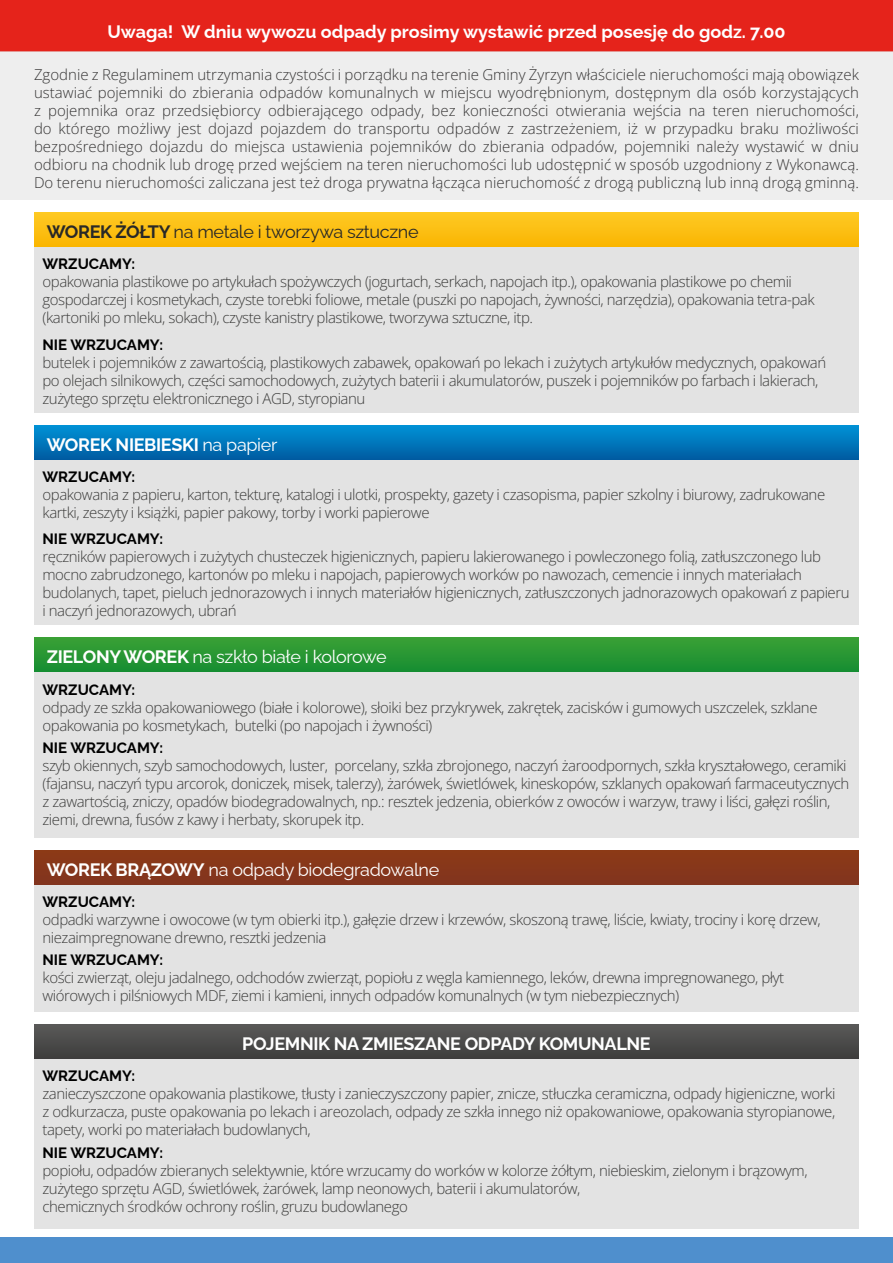
<style>
.page{position:relative;width:893px;height:1263px;background:#fff}
.page>*{position:absolute;margin:0;border:0;box-sizing:border-box;transform-origin:0 0}
.t1{font:700 18px "Raleway";letter-spacing:-.015em;color:#fff}
.t2{font:18px "Raleway";letter-spacing:-.02em;color:#fff}
.t3{font:18px "Raleway";letter-spacing:-.02em;color:#282827}
.t4{font:300 15px/18px "Open Sans";letter-spacing:-.03em;color:#3c3c3b}
.t5{font:300 15px/18px "Open Sans";color:#373636;text-align:justify}
.t6{font:700 15px "Raleway";color:#000}
.s1{font-weight:700}
.s2{font-weight:400}
</style>
<div class="page">
<div style="left:0;top:0;width:893px;height:51px;background:#e5231b"></div>
<div style="left:0;top:51px;width:893px;height:149px;background:#eee"></div>
<div style="left:34px;top:247px;width:825px;height:165px;background:#e3e3e3"></div>
<div style="left:34px;top:459px;width:825px;height:166px;background:#e3e3e3"></div>
<div style="left:34px;top:672px;width:825px;height:166px;background:#e3e3e3"></div>
<div style="left:34px;top:884px;width:825px;height:128px;background:#e3e3e3"></div>
<div style="left:34px;top:1059px;width:825px;height:170px;background:#e3e3e3"></div>
<div style="left:34px;top:213px;width:825px;height:34px;background:linear-gradient(to bottom,#fec924,#fab603)"></div>
<div style="left:34px;top:425px;width:825px;height:34px;background:linear-gradient(to bottom,#0093d7,#005ea4)"></div>
<div style="left:34px;top:638px;width:825px;height:34px;background:linear-gradient(to bottom,#3aa035,#178e32)"></div>
<div style="left:34px;top:850px;width:825px;height:34px;background:#87371a"></div>
<div style="left:34px;top:1025px;width:825px;height:34px;background:linear-gradient(to right,#4b4a4a,#4b4a4a)"></div>
<div style="left:0;top:1237px;width:893px;height:26px;background:#4f8fcd"></div>
<p class="t1" style="left:107px;top:18px;width:679px">Uwaga! W dniu wywozu odpady prosimy wystawić przed posesję do godz. 7.00</p>
<p class="t5" style="left:34px;top:65px;width:826px">Zgodnie z Regulaminem utrzymania czystości i porządku na terenie Gminy Żyrzyn właściciele nieruchomości mają obowiązek ustawiać pojemniki do zbierania odpadów komunalnych w miejscu wyodrębnionym, dostępnym dla osób korzystających z pojemnika oraz przedsiębiorcy odbierającego odpady, bez konieczności otwierania wejścia na teren nieruchomości, do którego możliwy jest dojazd pojazdem do transportu odpadów z zastrzeżeniem, iż w przypadku braku możliwości bezpośredniego dojazdu do miejsca ustawienia pojemników do zbierania odpadów, pojemniki należy wystawić w dniu odbioru na chodnik lub drogę przed wejściem na teren nieruchomości lub udostępnić w sposób uzgodniony z Wykonawcą.<br>Do terenu nieruchomości zaliczana jest też droga prywatna łącząca nieruchomość z drogą publiczną lub inną drogą gminną.</p>
<p class="t3" style="left:47px;top:217px;width:373px"><span class="s1">WOREK ŻÓŁTY</span> na metale i tworzywa sztuczne</p>
<p class="t6" style="left:43px;top:252px;width:94px">WRZUCAMY:</p>
<p class="t4" style="left:43px;top:272px;width:774px">opakowania plastikowe po artykułach spożywczych (jogurtach, serkach, napojach itp.), opakowania plastikowe po chemii gospodarczej i kosmetykach, czyste torebki foliowe, metale (puszki po napojach, żywności, narzędzia), opakowania tetra-pak (kartoniki po mleku, sokach), czyste kanistry plastikowe, tworzywa sztuczne, itp.</p>
<p class="t6" style="left:43px;top:332px;width:122px">NIE WRZUCAMY:</p>
<p class="t4" style="left:43px;top:353px;width:785px">butelek i pojemników z zawartością, plastikowych zabawek, opakowań po lekach i zużytych artykułów medycznych, opakowań po olejach silnikowych, części samochodowych, zużytych baterii i akumulatorów, puszek i pojemników po farbach i lakierach, zużytego sprzętu elektronicznego i AGD, styropianu</p>
<p class="t1" style="left:47px;top:430px;width:232px">WOREK NIEBIESKI <span class="s2">na papier</span></p>
<p class="t6" style="left:43px;top:465px;width:94px">WRZUCAMY:</p>
<p class="t4" style="left:43px;top:485px;width:784px">opakowania z papieru, karton, tekturę, katalogi i ulotki, prospekty, gazety i czasopisma, papier szkolny i biurowy, zadrukowane kartki, zeszyty i książki, papier pakowy, torby i worki papierowe</p>
<p class="t6" style="left:43px;top:527px;width:122px">NIE WRZUCAMY:</p>
<p class="t4" style="left:43px;top:548px;width:809px">ręczników papierowych i zużytych chusteczek higienicznych, papieru lakierowanego i powleczonego folią, zatłuszczonego lub mocno zabrudzonego, kartonów po mleku i napojach, papierowych worków po nawozach, cemencie i innych materiałach budolanych, tapet, pieluch jednorazowych i innych materiałów higienicznych, zatłuszczonych jadnorazowych opakowań z papieru i naczyń jednorazowych, ubrań</p>
<p class="t2" style="left:47px;top:643px;width:342px"><span class="s1">ZIELONY WOREK</span> na szkło białe i kolorowe</p>
<p class="t6" style="left:43px;top:677px;width:94px">WRZUCAMY:</p>
<p class="t4" style="left:43px;top:698px;width:776px">odpady ze szkła opakowaniowego (białe i kolorowe), słoiki bez przykrywek, zakrętek, zacisków i gumowych uszczelek, szklane opakowania po kosmetykach, butelki (po napojach i żywności)</p>
<p class="t6" style="left:43px;top:735px;width:122px">NIE WRZUCAMY:</p>
<p class="t4" style="left:43px;top:756px;width:808px">szyb okiennych, szyb samochodowych, luster, porcelany, szkła zbrojonego, naczyń żaroodpornych, szkła kryształowego, ceramiki (fajansu, naczyń typu arcorok, doniczek, misek, talerzy), żarówek, świetlówek, kineskopów, szklanych opakowań farmaceutycznych z zawartością, zniczy, opadów biodegradowalnych, np.: resztek jedzenia, obierków z owoców i warzyw, trawy i liści, gałęzi roślin, ziemi, drewna, fusów z kawy i herbaty, skorupek itp.</p>
<p class="t2" style="left:47px;top:855px;width:394px"><span class="s1">WOREK BRĄZOWY</span> na odpady biodegradowalne</p>
<p class="t6" style="left:43px;top:890px;width:94px">WRZUCAMY:</p>
<p class="t4" style="left:43px;top:910px;width:780px">odpadki warzywne i owocowe (w tym obierki itp.), gałęzie drzew i krzewów, skoszoną trawę, liście, kwiaty, trociny i korę drzew, niezaimpregnowane drewno, resztki jedzenia</p>
<p class="t6" style="left:43px;top:948px;width:122px">NIE WRZUCAMY:</p>
<p class="t4" style="left:43px;top:968px;width:743px">kości zwierząt, oleju jadalnego, odchodów zwierząt, popiołu z węgla kamiennego, leków, drewna impregnowanego, płyt wiórowych i pilśniowych MDF, ziemi i kamieni, innych odpadów komunalnych (w tym niebezpiecznych)</p>
<p class="t1" style="left:242px;top:1029px;width:410px">POJEMNIK NA ZMIESZANE ODPADY KOMUNALNE</p>
<p class="t6" style="left:43px;top:1064px;width:94px">WRZUCAMY:</p>
<p class="t4" style="left:43px;top:1085px;width:794px;text-align:justify">zanieczyszczone opakowania plastikowe, tłusty i zanieczyszczony papier, znicze, stłuczka ceramiczna, odpady higieniczne, worki z odkurzacza, puste opakowania po lekach i areozolach, odpady ze szkła innego niż opakowaniowe, opakowania styropianowe, tapety, worki po materiałach budowlanych,</p>
<p class="t6" style="left:43px;top:1140px;width:122px">NIE WRZUCAMY:</p>
<p class="t4" style="left:43px;top:1161px;width:767px">popiołu, odpadów zbieranych selektywnie, które wrzucamy do worków w kolorze żółtym, niebieskim, zielonym i brązowym, zużytego sprzętu AGD, świetlówek, żarówek, lamp neonowych, baterii i akumulatorów,<br>chemicznych środków ochrony roślin, gruzu budowlanego</p>
</div>
